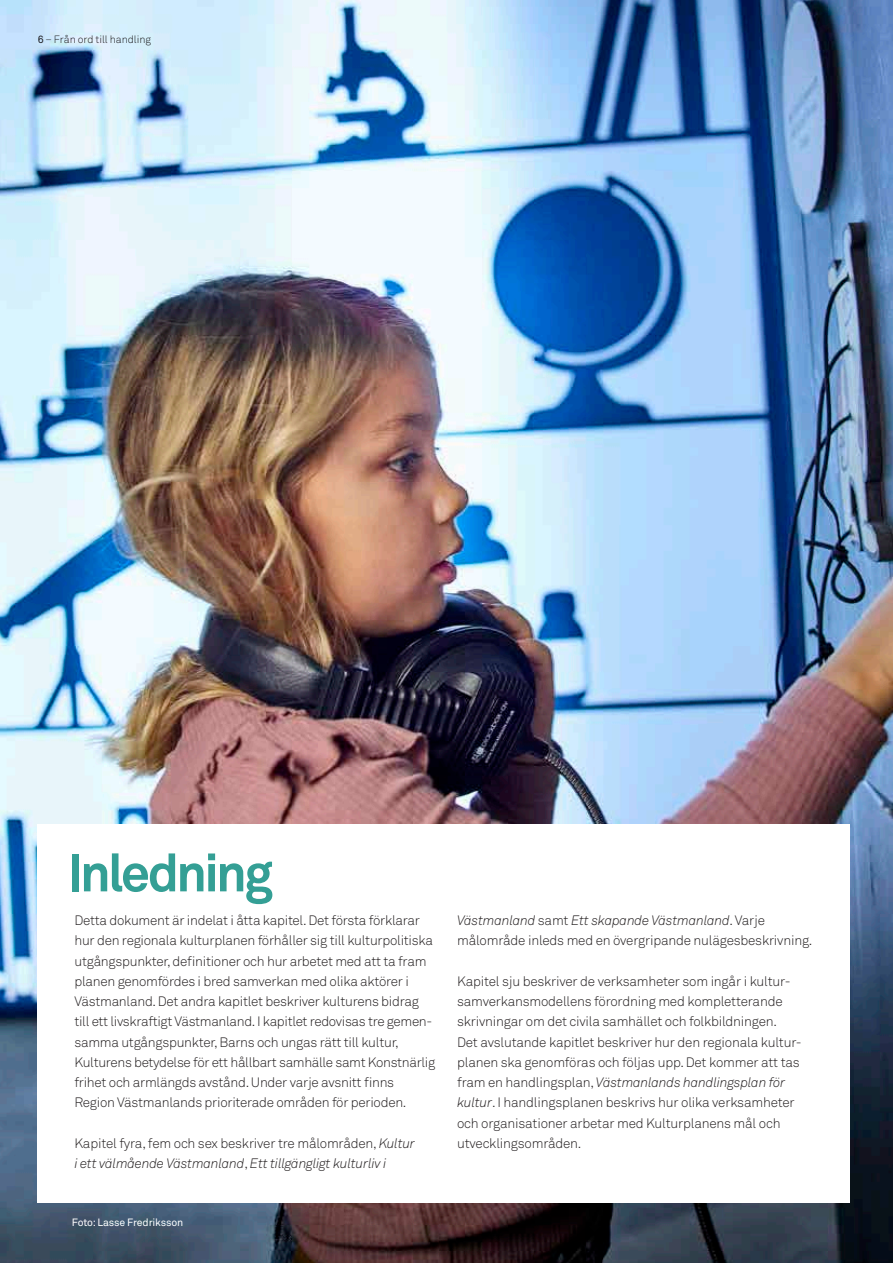
<style>
.page{position:relative;width:893px;height:1263px;background:#fff}
.page>*{position:absolute;margin:0;border:0;box-sizing:border-box;transform-origin:0 0}
.H2_utan_numrering{font:700 52.5px "Akkurat Std";letter-spacing:-.06em;color:#349f95}
.BRÖTIG{font:300 13.5px/20.2px "Akkurat Std";letter-spacing:-.02em;color:#231f20}
.BRÖTIG-2{font:italic 300 13.5px/20.2px "Akkurat Std";letter-spacing:-.015em;color:#231f20}
.Fotograf{font:10.5px "Akkurat Std";letter-spacing:-.015em;color:#fff}
.t1{font:300 10.5px "Akkurat Std";letter-spacing:-.005em;color:#231f20}
.s1{font-weight:400}
.s2{font-style:normal}
.s3{font-style:italic}
</style>
<div class="page">
<img style="left:0;top:0;width:893px;height:1263px">
<div style="left:38px;top:824px;width:812px;height:379px;background:#fff"></div>
<p class="t1" style="left:38px;top:33px;width:115px"><span class="s1">6</span> – Från ord till handling</p>
<h2 class="H2_utan_numrering" style="left:68px;top:840px;width:207px">Inledning</h2>
<p class="BRÖTIG" style="left:74px;top:910px;width:362px">Detta dokument är indelat i åtta kapitel. Det första förklarar hur den regionala kulturplanen förhåller sig till kulturpolitiska utgångspunkter, definitioner och hur arbetet med att ta fram planen genomfördes i bred samverkan med olika aktörer i Västmanland. Det andra kapitlet beskriver kulturens bidrag till ett livskraftigt Västmanland. I kapitlet redovisas tre gemen&shy;samma utgångspunkter, Barns och ungas rätt till kultur, Kulturens betydelse för ett hållbart samhälle samt Konstnärlig frihet och armlängds avstånd. Under varje avsnitt finns Region Västmanlands prioriterade områden för perioden.</p>
<p class="BRÖTIG-2" style="left:74px;top:1133px;width:342px"><span class="s2">Kapitel fyra, fem och sex beskriver tre målområden,</span> Kultur i ett välmående Västmanland<span class="s2">,</span> Ett tillgängligt kulturliv i</p>
<p class="Fotograf" style="left:72px;top:1217px;width:113px">Foto: Lasse Fredriksson</p>
<p class="BRÖTIG" style="left:457px;top:910px;width:357px"><span class="s3">Västmanland</span> samt <span class="s3">Ett skapande Västmanland</span>. Varje målområde inleds med en övergripande nulägesbeskrivning.</p>
<p class="BRÖTIG" style="left:457px;top:971px;width:344px">Kapitel sju beskriver de verksamheter som ingår i kultur&shy;samverkansmodellens förordning med kompletterande skrivningar om det civila samhället och folkbildningen.<br>Det avslutande kapitlet beskriver hur den regionala kultur&shy;planen ska genomföras och följas upp. Det kommer att tas fram en handlingsplan, <span class="s3">Västmanlands handlingsplan för kultur</span>. I handlingsplanen beskrivs hur olika verksamheter och organisationer arbetar med Kulturplanens mål och utvecklingsområden.</p>
</div>
